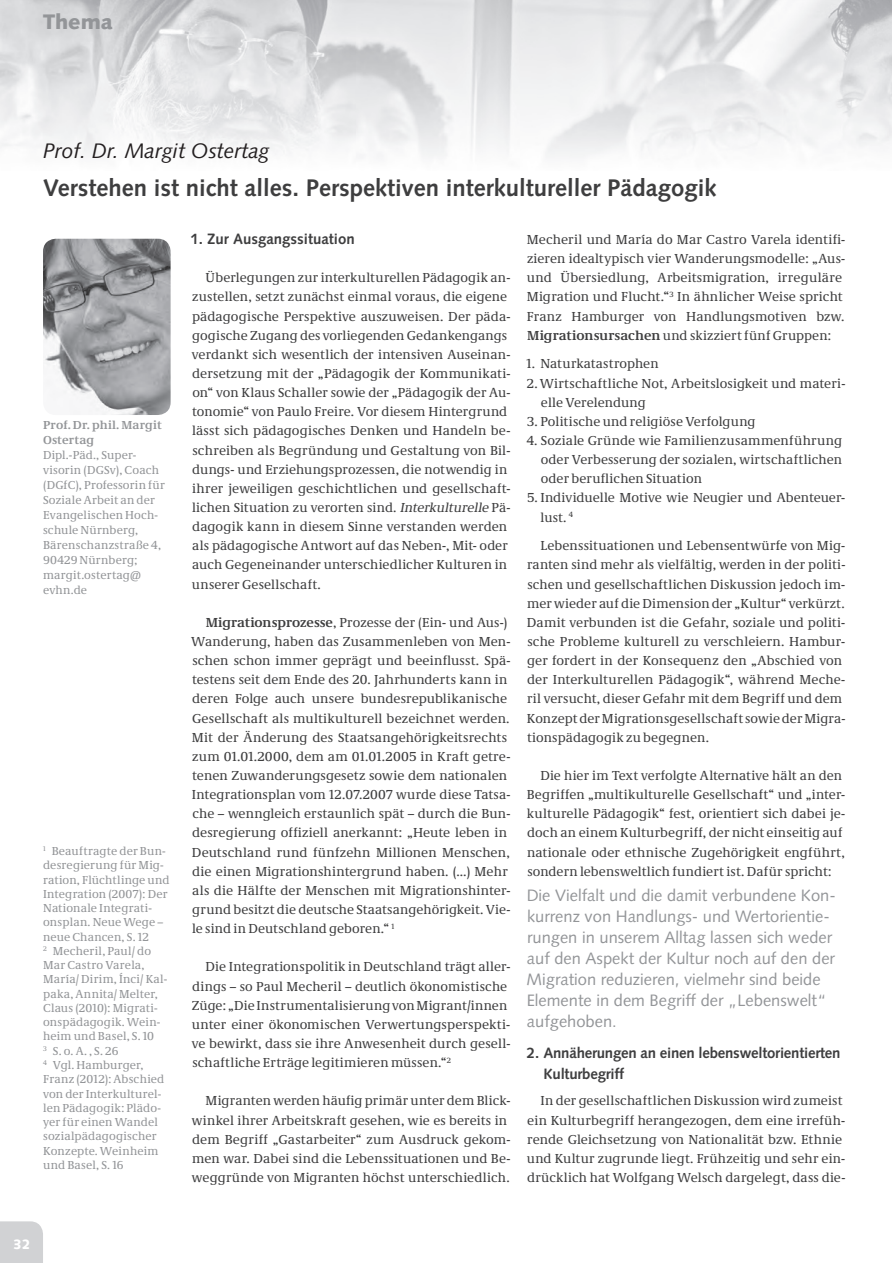
<style>
.page{position:relative;width:892px;height:1263px;background:#fff}
.page>*{position:absolute;margin:0;border:0;box-sizing:border-box;transform-origin:0 0}
.t1{font:700 24px "Syntax LT Std";color:#3e3e3f}
.t2{font:italic 21px "Syntax LT Std";color:#231f20}
.t3{font:900 21px "Syntax LT Std";color:#939598}
.t4{font:16.5px/21px "Syntax LT Std";color:#939598}
.t5{font:700 15px/21.3px "Syntax LT Std";letter-spacing:-.015em;color:#3e3e3f}
.t6{font:13.5px/19.2px "Neue Demos";letter-spacing:.01em;color:#3e3e3f}
.t7{font:900 13.5px "Syntax LT Std";color:#fff}
.t8{font:12px/14.2px "Neue Demos";letter-spacing:.015em;color:#939598}
.t9{font:700 12px/15px "Neue Demos";letter-spacing:.015em;color:#939598}
.s1{font-style:italic}
.s2{font-weight:700}
</style>
<div class="page">
<img style="left:0;top:0;width:892px;height:157px">
<div style="left:0;top:1221px;width:43px;height:41px;background:#d1d2d4"></div>
<img style="left:43px;top:239px;width:128px;height:176px;border-radius:13px">
<h2 class="t3" style="left:43px;top:13px;width:71px">Thema</h2>
<h2 class="t2" style="left:43px;top:142px;width:228px">Prof. Dr. Margit Ostertag</h2>
<h1 class="t1" style="left:43px;top:178px;width:675px">Verstehen ist nicht alles. Perspektiven interkultureller Pädagogik</h1>
<p class="t9" style="left:43px;top:418px;width:120px">Prof. Dr. phil. Margit<br>Ostertag</p>
<p class="t8" style="left:43px;top:448px;width:123px;line-height:15px">Dipl.-Päd., Super&shy;visorin (DGSv), Coach (DGfC), Professorin für<br>Soziale Arbeit an der<br>Evangelischen Hoch&shy;schule Nürnberg,<br>Bärenschanzstraße 4,<br>90429 Nürnberg; margit. ostertag@ evhn.de</p>
<p class="t8" style="left:43px;top:845px;width:128px"><sup>1</sup> Beauftragte der Bun&shy;desregierung für Mig&shy;ration, Flüchtlinge und<br>Integration (2007): Der<br>Nationale Integrati&shy;onsplan. Neue Wege – neue Chancen, S. 12<br><sup>2</sup> Mecheril, Paul/ do<br>Mar Castro Varela,<br>María/ Dirim, Ínci/ Kal&shy;paka, Annita/ Melter,<br>Claus (2010): Migrati&shy;onspädagogik. Wein&shy;heim und Basel, S. 10<br><sup>3</sup> S. o. A. , S. 26<br><sup>4</sup> Vgl. Hamburger,<br>Franz (2012): Abschied von der Interkulturel&shy;len Pädagogik: Plädo&shy;yer für einen Wandel sozialpädagogischer<br>Konzepte. Weinheim und Basel, S. 16</p>
<p class="t5" style="left:191px;top:229px;width:166px">1. Zur Ausgangssituation</p>
<p class="t6" style="left:192px;top:269px;width:320px;text-indent:14px">Überlegungen zur interkulturellen Pädagogik an&shy;zustellen, setzt zunächst einmal voraus, die eigene pädagogische Perspektive auszuweisen. Der päda&shy;gogische Zugang des vorliegenden Gedankengangs verdankt sich wesentlich der intensiven Auseinan&shy;dersetzung mit der „Pädagogik der Kommunikati&shy;on“ von Klaus Schaller sowie der „Pädagogik der Au&shy;tonomie“ von Paulo Freire. Vor diesem Hintergrund lässt sich pädagogisches Denken und Handeln be&shy;schreiben als Begründung und Gestaltung von Bil&shy;dungs- und Erziehungsprozessen, die notwendig in ihrer jeweiligen geschichtlichen und gesellschaft&shy;lichen Situation zu verorten sind. <span class="s1">Interkulturelle</span> Pä&shy;dagogik kann in diesem Sinne verstanden werden als pädagogische Antwort auf das Neben-, Mit- oder auch Gegeneinander unterschiedlicher Kulturen in unserer Gesellschaft.</p>
<p class="t6" style="left:191px;top:614px;width:321px;text-indent:14px"><span class="s2">Migrationsprozesse</span>, Prozesse der (Ein- und Aus-)<br>Wanderung, haben das Zusammenleben von Men&shy;schen schon immer geprägt und beeinflusst. Spä&shy;testens seit dem Ende des 20. Jahrhunderts kann in deren Folge auch unsere bundesrepublikanische Gesellschaft als multikulturell bezeichnet werden.<br>Mit der Änderung des Staatsangehörigkeitsrechts zum 01.01.2000, dem am 01.01.2005 in Kraft getre&shy;tenen Zuwanderungsgesetz sowie dem nationalen Integrationsplan vom 12.07.2007 wurde diese Tatsa&shy;che – wenngleich erstaunlich spät – durch die Bun&shy;desregierung offiziell anerkannt: „Heute leben in Deutschland rund fünfzehn Millionen Menschen, die einen Migrationshintergrund haben. (…) Mehr als die Hälfte der Menschen mit Migrationshinter&shy;grund besitzt die deutsche Staatsangehörigkeit. Vie&shy;le sind in Deutschland geboren.“ <sup>1</sup></p>
<p class="t6" style="left:192px;top:958px;width:320px;text-indent:14px">Die Integrationspolitik in Deutschland trägt aller&shy;dings – so Paul Mecheril – deutlich ökonomistische Züge: „Die Instrumentalisierung von Migrant/innen unter einer ökonomischen Verwertungsperspekti&shy;ve bewirkt, dass sie ihre Anwesenheit durch gesell&shy;schaftliche Erträge legitimieren müssen.“<sup>2</sup></p>
<p class="t6" style="left:192px;top:1092px;width:320px;text-indent:14px">Migranten werden häufig primär unter dem Blick&shy;winkel ihrer Arbeitskraft gesehen, wie es bereits in dem Begriff „Gastarbeiter“ zum Ausdruck gekom&shy;men war. Dabei sind die Lebenssituationen und Be&shy;weggründe von Migranten höchst unterschiedlich.</p>
<p class="t6" style="left:527px;top:231px;width:320px">Mecheril und María do Mar Castro Varela identifi&shy;zieren idealtypisch vier Wanderungsmodelle: „Aus&shy;und Übersiedlung, Arbeitsmigration, irreguläre Migration und Flucht.“<sup>3</sup> In ähnlicher Weise spricht Franz Hamburger von Handlungsmotiven bzw.<br><span class="s2">Migrationsursachen</span> und skizziert fünf Gruppen:</p>
<p class="t6" style="left:527px;top:355px;width:133px">1. Naturkatastrophen</p>
<p class="t6" style="left:541px;top:374px;width:306px;text-indent:-14px">2. Wirtschaftliche Not, Arbeitslosigkeit und materi&shy;elle Verelendung</p>
<p class="t6" style="left:527px;top:413px;width:230px">3. Politische und religiöse Verfolgung</p>
<p class="t6" style="left:541px;top:432px;width:303px;text-align:justify;text-indent:-14px">4. Soziale Gründe wie Familienzusammenführung oder Verbesserung der sozialen, wirtschaftlichen oder beruflichen Situation</p>
<p class="t6" style="left:540px;top:489px;width:306px;text-indent:-13px">5. Individuelle Motive wie Neugier und Abenteuer&shy;lust. <sup>4</sup></p>
<p class="t6" style="left:527px;top:537px;width:320px;text-indent:14px">Lebenssituationen und Lebensentwürfe von Mig&shy;ranten sind mehr als vielfältig, werden in der politi&shy;schen und gesellschaftlichen Diskussion jedoch im&shy;mer wieder auf die Dimension der „Kultur“ verkürzt.<br>Damit verbunden ist die Gefahr, soziale und politi&shy;sche Probleme kulturell zu verschleiern. Hambur&shy;ger fordert in der Konsequenz den „Abschied von der Interkulturellen Pädagogik“, während Meche&shy;ril versucht, dieser Gefahr mit dem Begriff und dem Konzept der Migrationsgesellschaft sowie der Migra&shy;tionspädagogik zu begegnen.</p>
<p class="t6" style="left:527px;top:767px;width:320px;text-indent:14px">Die hier im Text verfolgte Alternative hält an den Begriffen „multikulturelle Gesellschaft“ und „inter&shy;kulturelle Pädagogik“ fest, orientiert sich dabei je&shy;doch an einem Kulturbegriff, der nicht einseitig auf nationale oder ethnische Zugehörigkeit engführt, sondern lebensweltlich fundiert ist. Dafür spricht:</p>
<p class="t4" style="left:527px;top:886px;width:311px">Die Vielfalt und die damit verbundene Kon&shy;kurrenz von Handlungs- und Wertorientie&shy;rungen in unserem Alltag lassen sich weder auf den Aspekt der Kultur noch auf den der Migration reduzieren, vielmehr sind beide Elemente in dem Begriff der „Lebenswelt“ aufgehoben.</p>
<p class="t5" style="left:544px;top:1043px;width:298px;text-indent:-17px">2. Annäherungen an einen lebensweltorientierten<br>Kulturbegriff</p>
<p class="t6" style="left:527px;top:1092px;width:320px;text-indent:14px">In der gesellschaftlichen Diskussion wird zumeist ein Kulturbegriff herangezogen, dem eine irrefüh&shy;rende Gleichsetzung von Nationalität bzw. Ethnie und Kultur zugrunde liegt. Frühzeitig und sehr ein&shy;drücklich hat Wolfgang Welsch dargelegt, dass die-</p>
<p class="t7" style="left:13px;top:1238px;width:19px">32</p>
</div>
